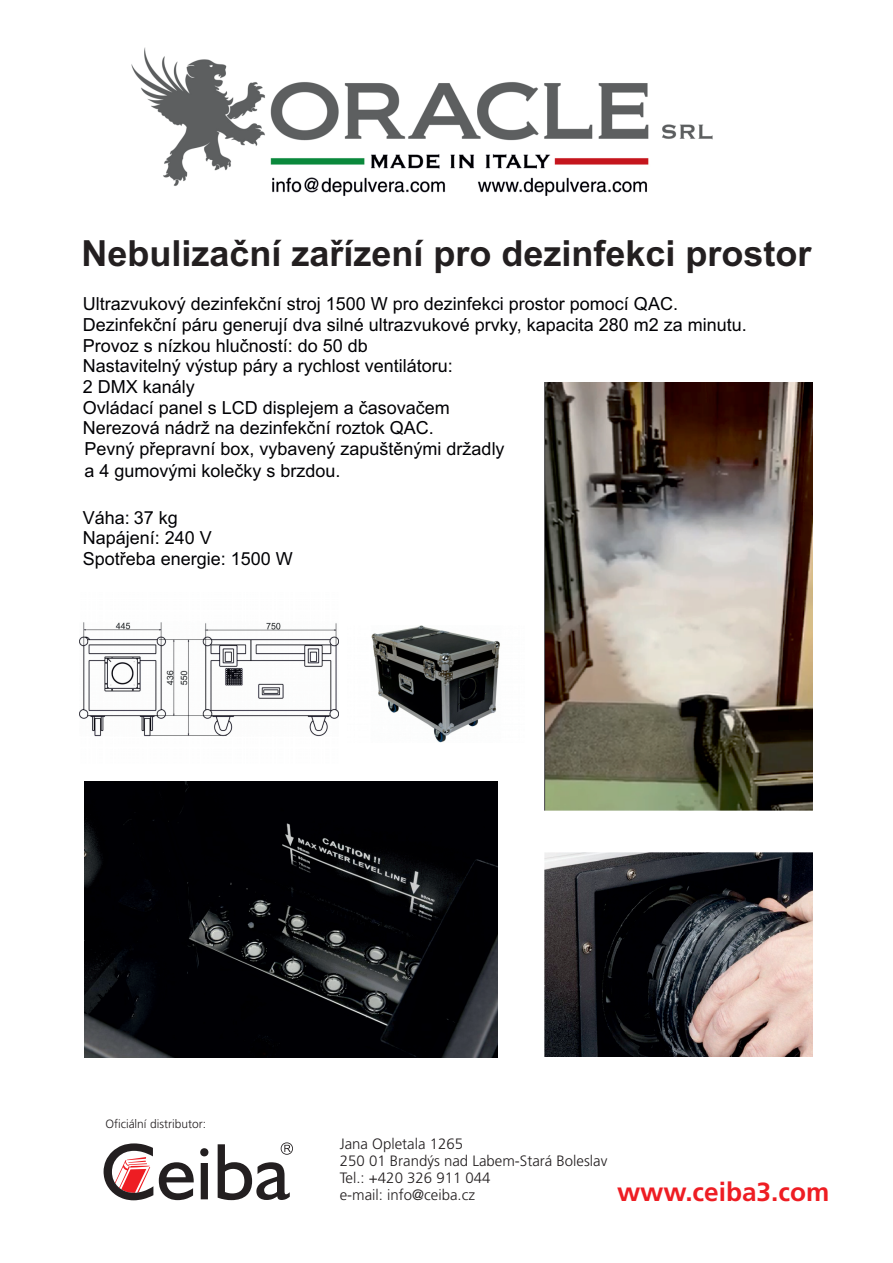
<style>
.page{position:relative;width:893px;height:1263px;background:#fff}
.page>*{position:absolute;margin:0;border:0;box-sizing:border-box;transform-origin:0 0}
.t1{font:700 36px "Arial";color:#231f20}
.t2{font:700 26.1px "Frutiger CE";color:#ee1d23}
.t3{font:18px/20.9px "Arial";color:#000004}
.t4{font:300 15px/17px "Frutiger CE";color:#231f20}
.t5{font:300 12px "Frutiger CE";color:#231f20}
</style>
<div class="page">
<img style="left:371px;top:625px;width:129px;height:118px">
<img style="left:544px;top:852px;width:269px;height:205px">
<img style="left:131px;top:47px;width:582px;height:149px">
<img style="left:80px;top:622px;width:259px;height:115px">
<img style="left:84px;top:782px;width:414px;height:275px">
<svg style="left:104px;top:1142px;width:189px;height:58px"></svg>
<img style="left:544px;top:382px;width:269px;height:428px">
<h1 class="t1" style="left:81px;top:240px;width:732px">Nebulizační zařízení pro dezinfekci prostor</h1>
<p class="t3" style="left:83px;top:295px;width:665px">Ultrazvukový dezinfekční stroj 1500 W pro dezinfekci prostor pomocí QAC.<br>Dezinfekční páru generují dva silné ultrazvukové prvky, kapacita 280 m2 za minutu.<br>Provoz s nízkou hlučností: do 50 db<br>Nastavitelný výstup páry a rychlost ventilátoru:<br>2 DMX kanály<br>Ovládací panel s LCD displejem a časovačem<br>Nerezová nádrž na dezinfekční roztok QAC.<br>Pevný přepravní box, vybavený zapuštěnými držadly<br>a 4 gumovými kolečky s brzdou.</p>
<p class="t3" style="left:83px;top:509px;width:211px">Váha: 37 kg<br>Napájení: 240 V<br>Spotřeba energie: 1500 W</p>
<p class="t5" style="left:105px;top:1118px;width:102px">Oficiálnídistributor:</p>
<p class="t4" style="left:340px;top:1136px;width:269px">Jana Opletala 1265<br>250 01 Brandýs nad Labem-Stará Boleslav<br>Tel.: +420 326 911 044<br>e-mail: info@ceiba.cz</p>
<h2 class="t2" style="left:617px;top:1180px;width:214px">www.ceiba3.com</h2>
</div>
